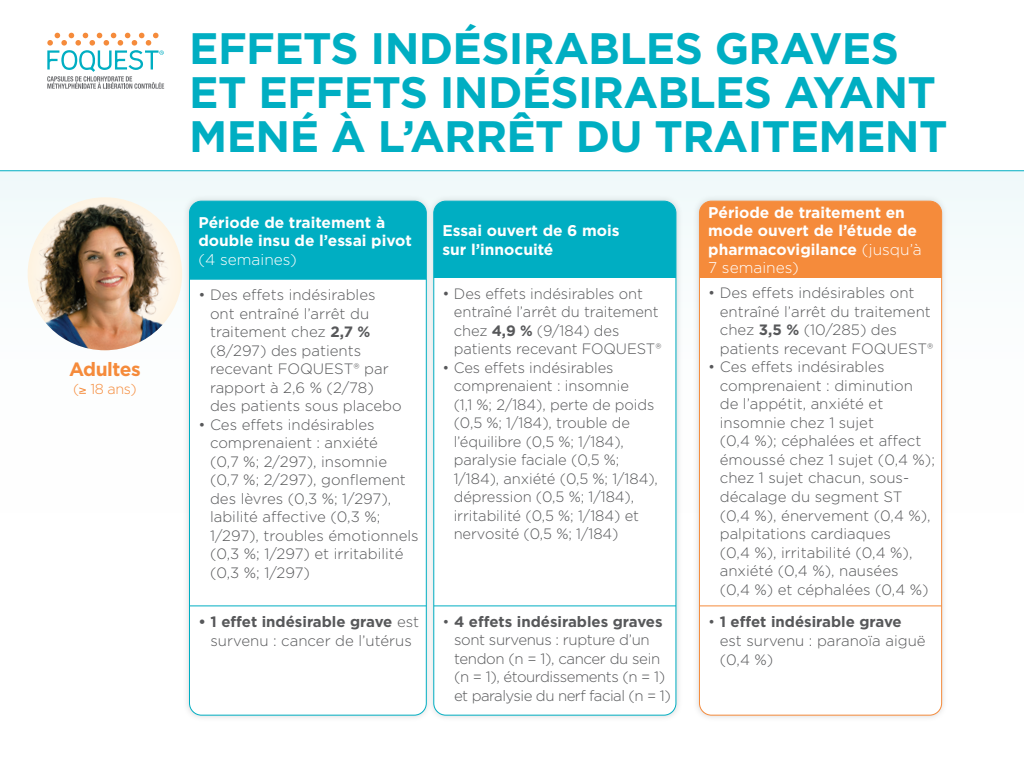
<style>
.page{position:relative;width:1024px;height:768px;background:#fff}
.page>*{position:absolute;margin:0;border:0;box-sizing:border-box;transform-origin:0 0}
.t1{font:700 44px/44px "Gotham";letter-spacing:-.015em;color:#00aec2}
.t2{font:700 19.2px "Gotham";letter-spacing:-.025em;color:#f58b3b}
.t3{font:700 15.5px/18.6px "Gotham";color:#fff}
.t4{font:300 15px/18.5px "Gotham";color:#57585a}
.t5{font:300 15px/18.5px "Gotham";letter-spacing:-.03em;color:#57585a}
.t6{font:300 14.4px "Gotham";color:#f58b3b}
.s1{font-weight:300}
.s2{font-weight:700}
.s3{font-size:15.5px}
</style>
<div class="page">
<div style="left:0;top:171px;width:1024px;height:396px;background:linear-gradient(to bottom,#f3fafb,#fff)"></div>
<hr style="left:0;top:170px;width:1024px;height:1px;background:#00aec2">
<div style="left:183px;top:194px;width:250px;height:527px;background:#808285;opacity:.3"></div>
<div style="left:189px;top:201px;width:237px;height:78px;background:#00aec2"></div>
<svg style="left:191px;top:280px;width:233px;height:426px"></svg>
<hr style="left:189px;top:279px;width:237px;height:1px;background:#00aec2">
<hr style="left:189px;top:605px;width:237px;height:1px;background:#00aec2">
<div style="left:189px;top:201px;width:237px;height:514px;border:1px solid #00aec2;border-radius:12px"></div>
<div style="left:427px;top:194px;width:256px;height:527px;background:#808285;opacity:.3"></div>
<div style="left:434px;top:201px;width:242px;height:514px;background:#fff;border-radius:12px"></div>
<div style="left:434px;top:201px;width:242px;height:76px;background:#00aec2"></div>
<hr style="left:434px;top:277px;width:242px;height:1px;background:#00aec2">
<hr style="left:434px;top:605px;width:242px;height:1px;background:#00aec2">
<div style="left:433px;top:201px;width:243px;height:514px;border:1px solid #00aec2;border-radius:12px"></div>
<div style="left:693px;top:194px;width:255px;height:527px;background:#808285;opacity:.3"></div>
<div style="left:699px;top:201px;width:242px;height:514px;background:#fff;border-radius:12px"></div>
<div style="left:699px;top:201px;width:242px;height:76px;background:#f58b3b"></div>
<hr style="left:699px;top:277px;width:242px;height:1px;background:#f58b3b">
<hr style="left:699px;top:605px;width:242px;height:1px;background:#f58b3b">
<div style="left:699px;top:201px;width:243px;height:514px;border:1px solid #f58b3b;border-radius:12px"></div>
<svg style="left:47px;top:33px;width:117px;height:56px"></svg>
<img style="left:28px;top:197px;width:154px;height:153px">
<p class="t2" style="left:69px;top:356px;width:73px">Adultes</p>
<p class="t6" style="left:73px;top:380px;width:65px">(≥ 18 ans)</p>
<p class="t1" style="left:189px;top:26px;width:760px">EFFETS INDÉSIRABLES GRAVES<br>ET EFFETS INDÉSIRABLES AYANT<br>MENÉ À L’ARRÊT DU TRAITEMENT</p>
<p class="t3" style="left:198px;top:213px;width:215px">Période de traitement à double insu de l’essai pivot <span class="s1">(4 semaines)</span></p>
<p class="t4" style="left:210px;top:285px;width:193px;text-indent:-12px">• Des effets indésirables ont entraîné l’arrêt du traitement chez <span class="s2">2,7 % </span>(8/297) des patients recevant FOQUEST® par rapport à 2,6 % (2/78) des patients sous placebo</p>
<p class="t4" style="left:210px;top:415px;width:210px;text-indent:-12px">• Ces effets indésirables comprenaient : anxiété<br>(0,7 %; 2/297), insomnie (0,7 %; 2/297), gonflement des lèvres (0,3 %; 1/297), labilité affective (0,3 %;<br>1/297), troubles émotionnels (0,3 %; 1/297) et irritabilité (0,3 %; 1/297)</p>
<p class="t4" style="left:198px;top:611px;width:222px;line-height:19px;text-align:center"><span class="s2">• 1 effet indésirable grave</span> est survenu : cancer de l’utérus</p>
<p class="t3" style="left:442px;top:221px;width:179px">Essai ouvert de 6 mois sur l’innocuité</p>
<p class="t4" style="left:454px;top:284px;width:209px;text-indent:-11px"><span class="s3">•</span> Des effets indésirables ont entraîné l’arrêt du traitement chez <span class="s2">4,9 %</span> (9/184) des patients recevant FOQUEST®</p>
<p class="t4" style="left:454px;top:358px;width:206px;text-indent:-11px">• Ces effets indésirables comprenaient : insomnie<br>(1,1 %; 2/184), perte de poids (0,5 %; 1/184), trouble de l’équilibre (0,5 %; 1/184), paralysie faciale (0,5 %;<br>1/184), anxiété (0,5 %; 1/184), dépression (0,5 %; 1/184), irritabilité (0,5 %; 1/184) et nervosité (0,5 %; 1/184)</p>
<p class="t5" style="left:454px;top:612px;width:218px;text-indent:-12px">• <span class="s2">4 effets indésirables graves </span>sont survenus : rupture d’un tendon (n = 1), cancer du sein (n = 1), étourdissements (n = 1) et paralysie du nerf facial (n = 1)</p>
<p class="t3" style="left:708px;top:203px;width:215px">Période de traitement en mode ouvert de l’étude de pharmacovigilance <span class="s1">(jusqu’à<br>7 semaines)</span></p>
<p class="t4" style="left:720px;top:283px;width:215px;text-indent:-12px">• Des effets indésirables ont entraîné l’arrêt du traitement chez <span class="s2">3,5 %</span> (10/285) des patients recevant FOQUEST®</p>
<p class="t4" style="left:720px;top:357px;width:217px;text-indent:-12px">• Ces effets indésirables comprenaient : diminution de l’appétit, anxiété et insomnie chez 1 sujet<br>(0,4 %); céphalées et affect émoussé chez 1 sujet (0,4 %); chez 1 sujet chacun, sous&shy;décalage du segment ST (0,4 %), énervement (0,4 %), palpitations cardiaques<br>(0,4 %), irritabilité (0,4 %), anxiété (0,4 %), nausées<br>(0,4 %) et céphalées (0,4 %)</p>
<p class="t4" style="left:720px;top:611px;width:207px;line-height:19px;text-indent:-12px">• <span class="s2">1 effet indésirable grave </span>est survenu : paranoïa aiguë (0,4 %)</p>
</div>
